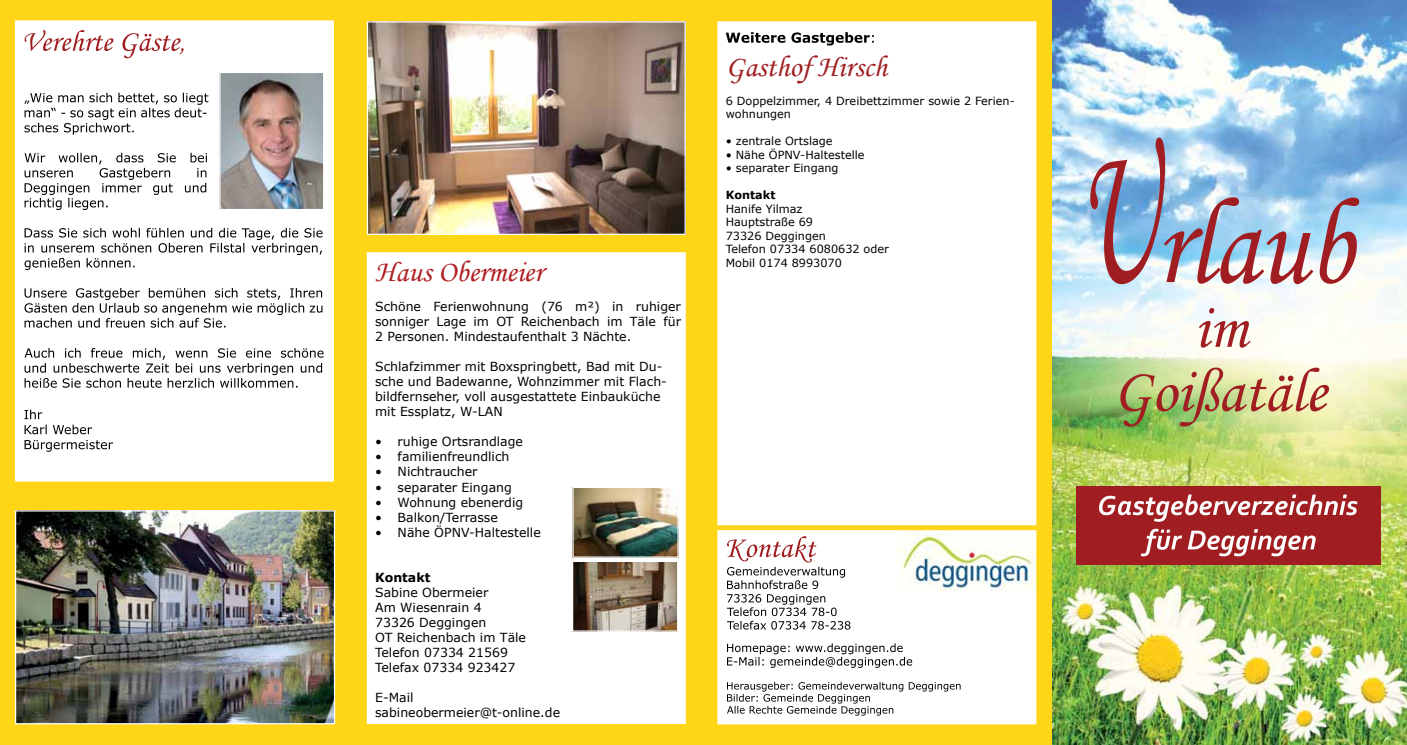
<style>
.page{position:relative;width:1407px;height:745px;background:#fff}
.page>*{position:absolute;margin:0;border:0;box-sizing:border-box;transform-origin:0 0}
.t1{font:30px "Monotype Corsiva";color:#a01e21}
.t2{font:30px "Monotype Corsiva";color:#b01f23}
.t3{font:12.5px/15px "Verdana";color:#000}
.t4{font:700 12.5px "Verdana";color:#000}
.t5{font:11.25px/13.5px "Verdana";color:#000}
.t6{font:700 11.25px "Verdana";color:#000}
</style>
<div class="page">
<div style="left:0;top:0;width:1052px;height:744px;background:#ffd518"></div>
<img style="left:1052px;top:0;width:355px;height:744px">
<div style="left:1076px;top:486px;width:304px;height:78px;background:#a01e21"></div>
<svg style="left:1099px;top:494px;width:258px;height:27px"></svg>
<svg style="left:1141px;top:528px;width:174px;height:28px"></svg>
<div style="left:719px;top:531px;width:316px;height:191px;background:#fff"></div>
<svg style="left:727px;top:536px;width:123px;height:93px"></svg>
<svg style="left:727px;top:643px;width:185px;height:24px"></svg>
<svg style="left:727px;top:681px;width:233px;height:34px"></svg>
<div style="left:717px;top:530px;width:319px;height:194px;border:2px solid #fff"></div>
<img style="left:17px;top:512px;width:316px;height:210px">
<div style="left:15px;top:510px;width:320px;height:214px;border:1px solid #fff"></div>
<img style="left:896px;top:533px;width:142px;height:57px">
<div style="left:16px;top:22px;width:317px;height:458px;background:#fff"></div>
<svg style="left:25px;top:30px;width:159px;height:28px"></svg>
<svg style="left:25px;top:93px;width:183px;height:42px"></svg>
<svg style="left:25px;top:153px;width:182px;height:57px"></svg>
<svg style="left:25px;top:228px;width:297px;height:42px"></svg>
<svg style="left:25px;top:288px;width:297px;height:39px"></svg>
<svg style="left:25px;top:348px;width:298px;height:39px"></svg>
<svg style="left:25px;top:409px;width:88px;height:42px"></svg>
<div style="left:15px;top:20px;width:319px;height:461px;border:2px solid #fff"></div>
<img style="left:221px;top:74px;width:101px;height:134px">
<div style="left:219px;top:72px;width:105px;height:138px;border:1px solid #fff"></div>
<div style="left:718px;top:22px;width:318px;height:502px;background:#fff"></div>
<svg style="left:726px;top:32px;width:148px;height:13px"></svg>
<div style="left:717px;top:21px;width:319px;height:504px;border:1px solid #fff"></div>
<svg style="left:1090px;top:137px;width:269px;height:147px;background:#a5b2ca"></svg>
<svg style="left:1199px;top:308px;width:51px;height:39px"></svg>
<img style="left:1120px;top:367px;width:209px;height:59px">
<img style="left:369px;top:23px;width:315px;height:210px">
<div style="left:367px;top:21px;width:319px;height:214px;border:1px solid #fff"></div>
<div style="left:367px;top:253px;width:318px;height:470px;background:#fff"></div>
<div style="left:367px;top:252px;width:319px;height:471px;border:1px solid #fff"></div>
<img style="left:574px;top:488px;width:103px;height:67px">
<div style="left:572px;top:486px;width:107px;height:71px;border:1px solid #fff"></div>
<img style="left:574px;top:562px;width:102px;height:67px">
<div style="left:572px;top:560px;width:106px;height:71px;border:1px solid #fff"></div>
<h1 class="t2" style="left:375px;top:254px;width:170px">Haus Obermeier</h1>
<p class="t3" style="left:375px;top:299px;width:307px;text-align:justify">Schöne Ferienwohnung (76 m²) in ruhiger sonniger Lage im OT Reichenbach im Täle für 2 Personen. Mindestaufenthalt 3 Nächte.</p>
<p class="t3" style="left:375px;top:359px;width:293px">Schlafzimmer mit Boxspringbett, Bad mit Du&shy;sche und Badewanne, Wohnzimmer mit Flach&shy;bildfernseher, voll ausgestattete Einbauküche mit Essplatz, W-LAN</p>
<p class="t3" style="left:375px;top:434px;width:149px">• ruhige Ortsrandlage</p>
<p class="t3" style="left:375px;top:449px;width:136px">• familienfreundlich</p>
<p class="t3" style="left:375px;top:464px;width:104px">• Nichtraucher</p>
<p class="t3" style="left:375px;top:479px;width:138px">• separater Eingang</p>
<p class="t3" style="left:375px;top:494px;width:150px">• Wohnung ebenerdig</p>
<p class="t3" style="left:375px;top:509px;width:124px">• Balkon/Terrasse</p>
<p class="t3" style="left:375px;top:524px;width:167px">• Nähe ÖPNV-Haltestelle</p>
<p class="t4" style="left:375px;top:568px;width:57px">Kontakt</p>
<p class="t3" style="left:375px;top:584px;width:152px">Sabine Obermeier<br>Am Wiesenrain 4<br>73326 Deggingen<br>OT Reichenbach im Täle<br>Telefon 07334 21569<br>Telefax 07334 923427</p>
<p class="t3" style="left:375px;top:689px;width:186px">E-Mail sabineobermeier@t-online.de</p>
<h1 class="t1" style="left:726px;top:49px;width:163px">Gasthof Hirsch</h1>
<p class="t5" style="left:726px;top:94px;width:291px">6 Doppelzimmer, 4 Dreibettzimmer sowie 2 Ferien&shy;wohnungen</p>
<p class="t5" style="left:726px;top:134px;width:108px">• zentrale Ortslage</p>
<p class="t5" style="left:726px;top:148px;width:140px">• Nähe ÖPNV-Haltestelle</p>
<p class="t5" style="left:726px;top:161px;width:114px">• separater Eingang</p>
<p class="t6" style="left:726px;top:187px;width:51px">Kontakt</p>
<p class="t5" style="left:726px;top:202px;width:165px">Hanife Yilmaz<br>Hauptstraße 69<br>73326 Deggingen<br>Telefon 07334 6080632 oder<br>Mobil 0174 8993070</p>
</div>
